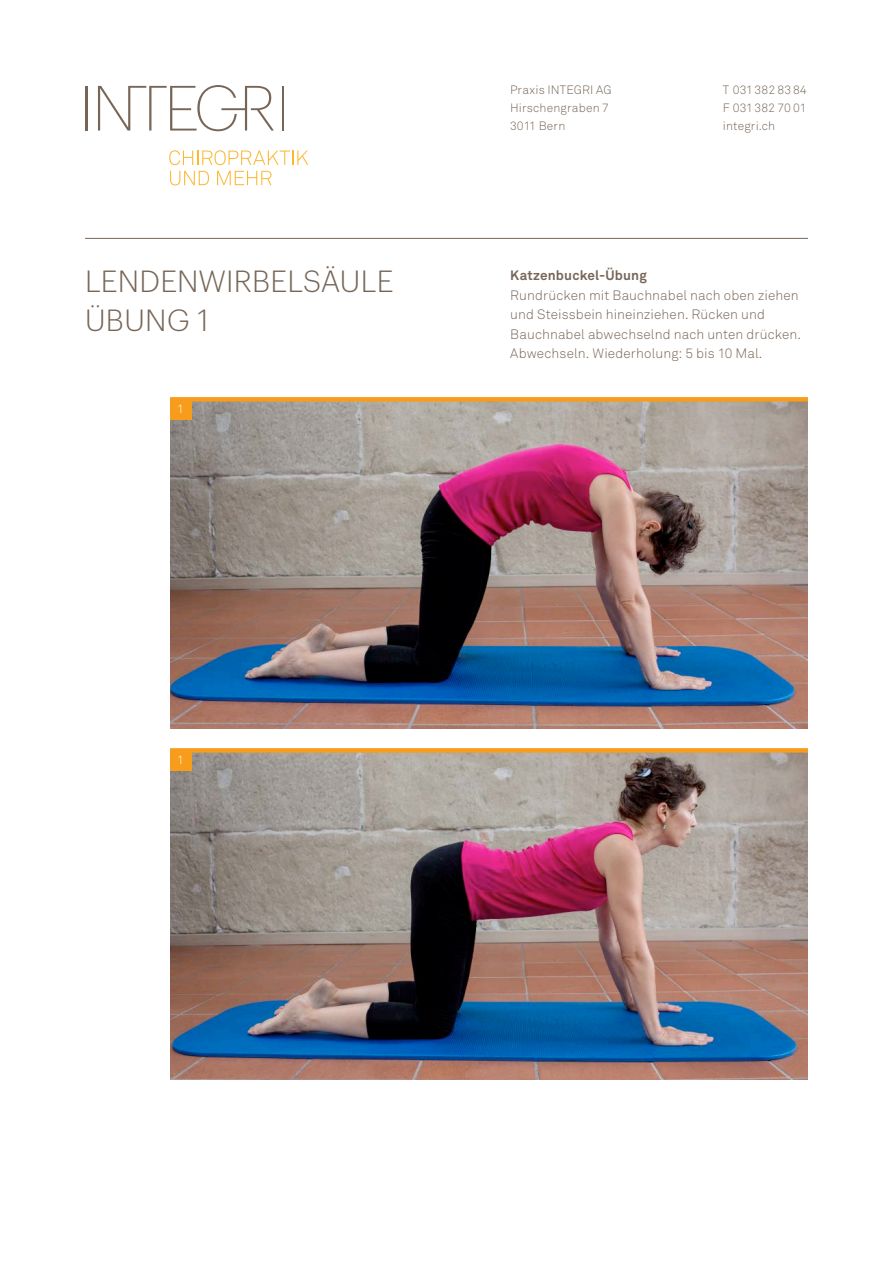
<style>
.page{position:relative;width:893px;height:1263px;background:#fff}
.page>*{position:absolute;margin:0;border:0;box-sizing:border-box;transform-origin:0 0}
.t1{font:300 30px/39px "Graphik";color:#776658}
.t2{font:300 13.5px/19.5px "Akkurat";letter-spacing:.01em;color:#776658}
.t3{font:700 13.5px "Akkurat";letter-spacing:.015em;color:#776658}
.t4{font:300 12px/18px "Akkurat";letter-spacing:.01em;color:#776658;text-align:justify}
.t5{font:300 12px "Akkurat";color:#fff}
</style>
<div class="page">
<svg style="left:169px;top:150px;width:139px;height:15px"></svg>
<svg style="left:170px;top:171px;width:39px;height:14px"></svg>
<svg style="left:217px;top:171px;width:55px;height:14px"></svg>
<hr style="left:85px;top:86px;width:2px;height:45px;background:#776658">
<hr style="left:282px;top:86px;width:2px;height:45px;background:#776658">
<svg style="left:98px;top:85px;width:176px;height:46px"></svg>
<hr style="left:85px;top:238px;width:723px;height:1px;background:#776658">
<img style="left:170px;top:402px;width:638px;height:327px">
<div style="left:170px;top:397px;width:638px;height:5px;background:#f89c1c"></div>
<div style="left:170px;top:398px;width:21px;height:21px;background:#f89c1c"></div>
<img style="left:170px;top:753px;width:638px;height:327px">
<div style="left:170px;top:748px;width:638px;height:5px;background:#f89c1c"></div>
<div style="left:170px;top:749px;width:21px;height:21px;background:#f89c1c"></div>
<p class="t4" style="left:510px;top:81px;width:103px;text-align:left">Praxis INTEGRI AG<br>Hirschengraben 7<br>3011 Bern</p>
<p class="t4" style="left:723px;top:81px;width:85px">T 031 382 83 84<br>F 031 382 70 01 integri.ch</p>
<h1 class="t1" style="left:85px;top:259px;width:310px">LENDENWIRBELSÄULE<br>ÜBUNG 1</h1>
<p class="t3" style="left:510px;top:267px;width:138px">Katzenbuckel-Übung</p>
<p class="t2" style="left:510px;top:285px;width:292px">Rundrücken mit Bauchnabel nach oben ziehen und Steissbein hineinziehen. Rücken und Bauchnabel abwechselnd nach unten drücken.<br>Abwechseln. Wiederholung: 5 bis 10 Mal.</p>
<p class="t5" style="left:177px;top:402px;width:8px">1</p>
<p class="t5" style="left:177px;top:753px;width:8px">1</p>
</div>
